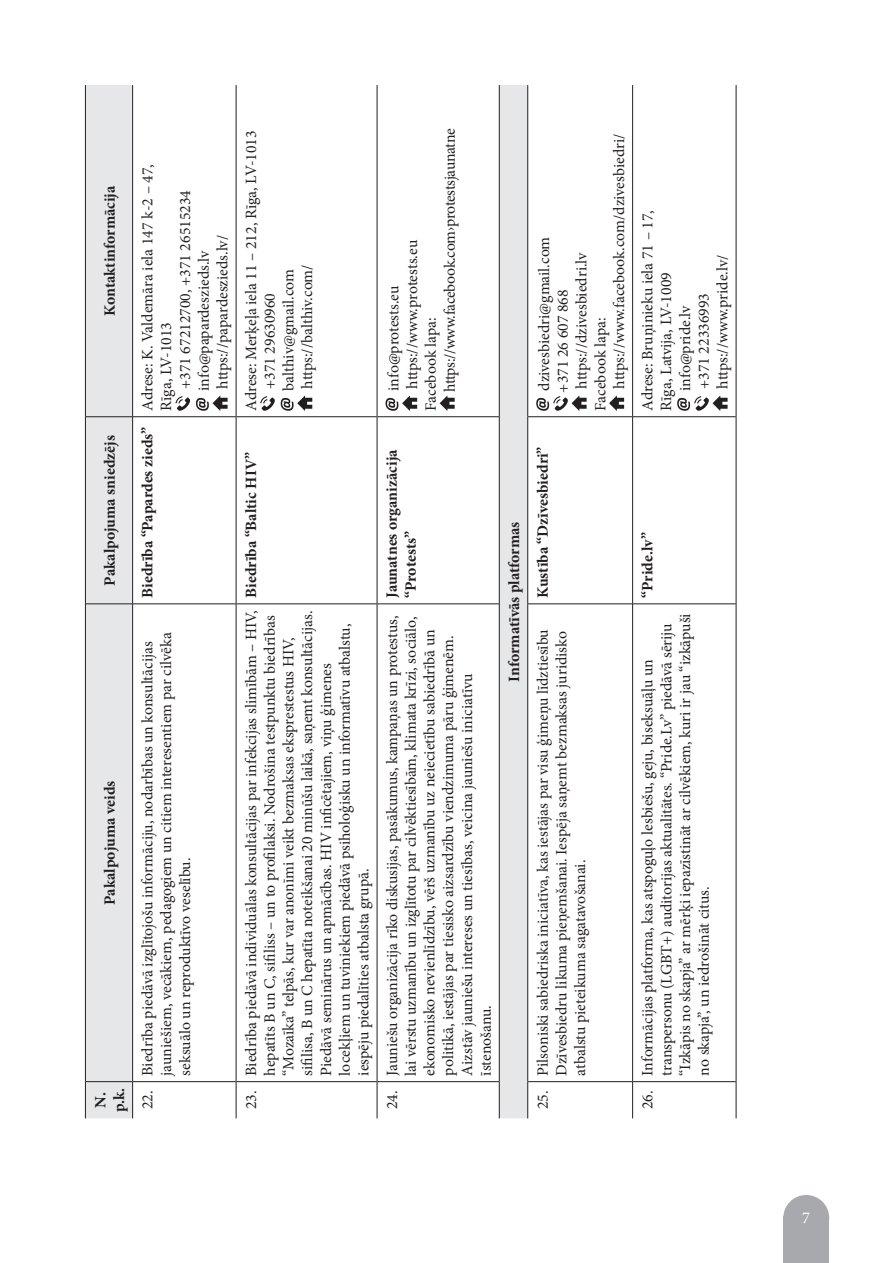
<style>
.page{position:relative;width:893px;height:1263px;background:#fff}
.page>*{position:absolute;margin:0;border:0;box-sizing:border-box;transform-origin:0 0}
.t1{font:16.5px "Minion Pro";color:#fff}
.t2{font:15.75px/18.8px "Minion Pro";color:#231f20}
.t3{font:700 15.75px/18.8px "Minion Pro";color:#231f20}
.t4{font:15.75px "Minion Pro";letter-spacing:-.025em;color:#231f20}
.s1{font-weight:700}
</style>
<div class="page">
<div style="left:783px;top:1195px;width:46px;height:46px;background:#a8a9ad;border-radius:50%"></div>
<div style="left:783px;top:1216px;width:46px;height:47px;background:#a8a9ad"></div>
<svg style="left:86px;top:85px;width:441px;height:1033px"></svg>
<hr style="left:85px;top:1082px;width:1px;height:36px;background:#231f20">
<hr style="left:85px;top:604px;width:1px;height:478px;background:#231f20">
<hr style="left:86px;top:1081px;width:46px;height:1px;background:#231f20">
<hr style="left:85px;top:417px;width:1px;height:187px;background:#231f20">
<hr style="left:86px;top:603px;width:46px;height:1px;background:#231f20">
<hr style="left:85px;top:85px;width:1px;height:332px;background:#231f20">
<hr style="left:86px;top:416px;width:46px;height:1px;background:#231f20">
<hr style="left:132px;top:1082px;width:1px;height:36px;background:#231f20">
<hr style="left:132px;top:604px;width:1px;height:478px;background:#231f20">
<hr style="left:132px;top:417px;width:1px;height:187px;background:#231f20">
<hr style="left:132px;top:85px;width:1px;height:332px;background:#231f20">
<hr style="left:133px;top:1081px;width:103px;height:1px;background:#231f20">
<hr style="left:133px;top:603px;width:103px;height:1px;background:#231f20">
<hr style="left:133px;top:416px;width:103px;height:1px;background:#231f20">
<hr style="left:236px;top:1082px;width:1px;height:36px;background:#231f20">
<hr style="left:236px;top:604px;width:1px;height:478px;background:#231f20">
<hr style="left:236px;top:1081px;width:141px;height:1px;background:#231f20">
<hr style="left:236px;top:417px;width:1px;height:187px;background:#231f20">
<hr style="left:236px;top:603px;width:141px;height:1px;background:#231f20">
<hr style="left:236px;top:85px;width:1px;height:332px;background:#231f20">
<hr style="left:236px;top:416px;width:141px;height:1px;background:#231f20">
<hr style="left:377px;top:1082px;width:1px;height:36px;background:#231f20">
<hr style="left:377px;top:604px;width:1px;height:478px;background:#231f20">
<hr style="left:377px;top:1081px;width:122px;height:1px;background:#231f20">
<hr style="left:377px;top:417px;width:1px;height:187px;background:#231f20">
<hr style="left:377px;top:603px;width:122px;height:1px;background:#231f20">
<hr style="left:377px;top:85px;width:1px;height:332px;background:#231f20">
<hr style="left:377px;top:416px;width:122px;height:1px;background:#231f20">
<hr style="left:499px;top:1082px;width:1px;height:36px;background:#231f20">
<hr style="left:499px;top:604px;width:1px;height:478px;background:#231f20">
<hr style="left:499px;top:417px;width:1px;height:187px;background:#231f20">
<hr style="left:499px;top:85px;width:1px;height:332px;background:#231f20">
<hr style="left:527px;top:1082px;width:1px;height:36px;background:#231f20">
<hr style="left:527px;top:604px;width:1px;height:478px;background:#231f20">
<hr style="left:528px;top:1081px;width:104px;height:1px;background:#231f20">
<hr style="left:527px;top:417px;width:1px;height:187px;background:#231f20">
<hr style="left:528px;top:603px;width:104px;height:1px;background:#231f20">
<hr style="left:527px;top:85px;width:1px;height:332px;background:#231f20">
<hr style="left:528px;top:416px;width:104px;height:1px;background:#231f20">
<hr style="left:632px;top:1082px;width:1px;height:36px;background:#231f20">
<hr style="left:632px;top:604px;width:1px;height:478px;background:#231f20">
<hr style="left:633px;top:1081px;width:103px;height:1px;background:#231f20">
<hr style="left:632px;top:417px;width:1px;height:187px;background:#231f20">
<hr style="left:633px;top:603px;width:103px;height:1px;background:#231f20">
<hr style="left:632px;top:85px;width:1px;height:332px;background:#231f20">
<hr style="left:633px;top:416px;width:103px;height:1px;background:#231f20">
<hr style="left:736px;top:1082px;width:1px;height:36px;background:#231f20">
<hr style="left:736px;top:604px;width:1px;height:478px;background:#231f20">
<hr style="left:736px;top:417px;width:1px;height:187px;background:#231f20">
<hr style="left:736px;top:85px;width:1px;height:332px;background:#231f20">
<svg style="left:175px;top:396px;width:15px;height:15px"></svg>
<svg style="left:196px;top:396px;width:32px;height:15px"></svg>
<svg style="left:260px;top:396px;width:15px;height:15px"></svg>
<svg style="left:281px;top:396px;width:31px;height:15px"></svg>
<svg style="left:386px;top:396px;width:31px;height:15px"></svg>
<svg style="left:440px;top:396px;width:15px;height:15px"></svg>
<svg style="left:536px;top:396px;width:51px;height:15px"></svg>
<svg style="left:609px;top:396px;width:15px;height:15px"></svg>
<svg style="left:677px;top:396px;width:51px;height:15px"></svg>
<p class="t3" style="left:100px;top:316px;width:132px;rotate:-90deg">Kontaktinformācija</p>
<p class="t3" style="left:100px;top:585px;width:152px;rotate:-90deg">Pakalpojuma sniedzējs</p>
<p class="t3" style="left:100px;top:905px;width:125px;rotate:-90deg">Pakalpojuma veids</p>
<p class="t3" style="left:91px;top:1112px;width:26px;rotate:-90deg">N. p.k.</p>
<p class="t2" style="left:138px;top:598px;width:435px;rotate:-90deg"><span class="s1">Biedrība “Papardes zieds”</span> Adrese: K. Valdemāra iela 147 k-2 – 47,</p>
<p class="t2" style="left:176px;top:389px;width:200px;rotate:-90deg">+371 67212700, +371 26515234</p>
<p class="t2" style="left:213px;top:389px;width:155px;rotate:-90deg">https://papardeszieds.lv/</p>
<p class="t2" style="left:194px;top:391px;width:142px;rotate:-90deg">info@papardeszieds.lv</p>
<p class="t2" style="left:157px;top:411px;width:90px;rotate:-90deg">Rīga, LV-1013</p>
<p class="t2" style="left:138px;top:1076px;width:445px;text-indent:-34px;rotate:-90deg">22. Biedrība piedāvā izglītojošu informāciju, nodarbības un konsultācijas jauniešiem, vecākiem, pedagogiem un citiem interesentiem par cilvēka seksuālo un reproduktīvo veselību.</p>
<p class="t2" style="left:242px;top:391px;width:262px;text-indent:-20px;rotate:-90deg">Adrese: Merķeļa iela 11 – 212, Rīga, LV-1013 +371 29630960<br>balthiv@gmail.com<br>https://balthiv.com/</p>
<p class="t4" style="left:439px;top:392px;width:265px;rotate:-90deg">https://www.facebook.com›protestsjaunatne</p>
<p class="t2" style="left:403px;top:389px;width:150px;rotate:-90deg">https://www.protests.eu</p>
<p class="t2" style="left:384px;top:391px;width:107px;rotate:-90deg">info@protests.eu</p>
<p class="t2" style="left:422px;top:411px;width:95px;rotate:-90deg">Facebook lapa:</p>
<p class="t3" style="left:241px;top:598px;width:147px;rotate:-90deg">Biedrība “Baltic HIV”</p>
<p class="t2" style="left:242px;top:1076px;width:467px;text-indent:-34px;rotate:-90deg">23. Biedrība piedāvā individuālas konsultācijas par infekcijas slimībām – HIV, hepatīts B un C, sifiliss – un to profilaksi. Nodrošina testpunktu biedrības “Mozaīka” telpās, kur var anonīmi veikt bezmaksas eksprestestus HIV, sifilisa, B un C hepatīta noteikšanai 20 minūšu laikā, saņemt konsultācijas.<br>Piedāvā seminārus un apmācības. HIV inficētajiem, viņu ģimenes locekļiem un tuviniekiem piedāvā psiholoģisku un informatīvu atbalstu, iespēju piedalīties atbalsta grupā.</p>
<p class="t3" style="left:382px;top:598px;width:150px;rotate:-90deg">Jaunatnes organizācija “Protests”</p>
<p class="t2" style="left:383px;top:1076px;width:462px;text-indent:-34px;rotate:-90deg">24. Jauniešu organizācija rīko diskusijas, pasākumus, kampaņas un protestus, lai vērstu uzmanību un izglītotu par cilvēktiesībām, klimata krīzi, sociālo, ekonomisko nevienlīdzību, vērš uzmanību uz neiecietību sabiedrībā un politikā, iestājas par tiesisko aizsardzību viendzimuma pāru ģimenēm.<br>Aizstāv jauniešu intereses un tiesības, veicina jauniešu iniciatīvu īstenošanu.</p>
<p class="t2" style="left:610px;top:389px;width:256px;rotate:-90deg">https://www.facebook.com/dzivesbiedri/</p>
<p class="t2" style="left:535px;top:391px;width:156px;rotate:-90deg">dzivesbiedri@gmail.com</p>
<p class="t2" style="left:572px;top:389px;width:138px;rotate:-90deg">https://dzivesbiedri.lv</p>
<p class="t2" style="left:553px;top:393px;width:105px;rotate:-90deg">+371 26 607 868</p>
<p class="t2" style="left:591px;top:411px;width:95px;rotate:-90deg">Facebook lapa:</p>
<p class="t2" style="left:638px;top:411px;width:202px;rotate:-90deg">Adrese: Bruņinieku iela 71 – 17,</p>
<p class="t2" style="left:713px;top:389px;width:135px;rotate:-90deg">https://www.pride.lv/</p>
<p class="t2" style="left:657px;top:411px;width:140px;rotate:-90deg">Rīga, Latvija, LV-1009</p>
<p class="t2" style="left:676px;top:391px;width:87px;rotate:-90deg">info@pride.lv</p>
<p class="t2" style="left:694px;top:389px;width:97px;rotate:-90deg">+371 22336993</p>
<p class="t3" style="left:505px;top:682px;width:161px;rotate:-90deg">Informatīvās platformas</p>
<p class="t3" style="left:533px;top:598px;width:153px;rotate:-90deg">Kustība “Dzīvesbiedri”</p>
<p class="t2" style="left:533px;top:1076px;width:448px;text-indent:-34px;rotate:-90deg">25. Pilsoniski sabiedriska iniciatīva, kas iestājas par visu ģimeņu līdztiesību<br>Dzīvesbiedru likuma pieņemšanai. Iespēja saņemt bezmaksas juridisko atbalstu pieteikuma sagatavošanai.</p>
<p class="t3" style="left:638px;top:598px;width:67px;rotate:-90deg">“Pride.lv”</p>
<p class="t2" style="left:638px;top:1076px;width:464px;text-indent:-34px;rotate:-90deg">26. Informācijas platforma, kas atspoguļo lesbiešu, geju, biseksuāļu un transpersonu (LGBT+) auditorijas aktualitātes. “Pride.Lv” piedāvā sēriju “Izkāpis no skapja” ar mērķi iepazīstināt ar cilvēkiem, kuri ir jau “izkāpuši no skapja”, un iedrošināt citus.</p>
<p class="t1" style="left:802px;top:1206px;width:9px">7</p>
</div>
